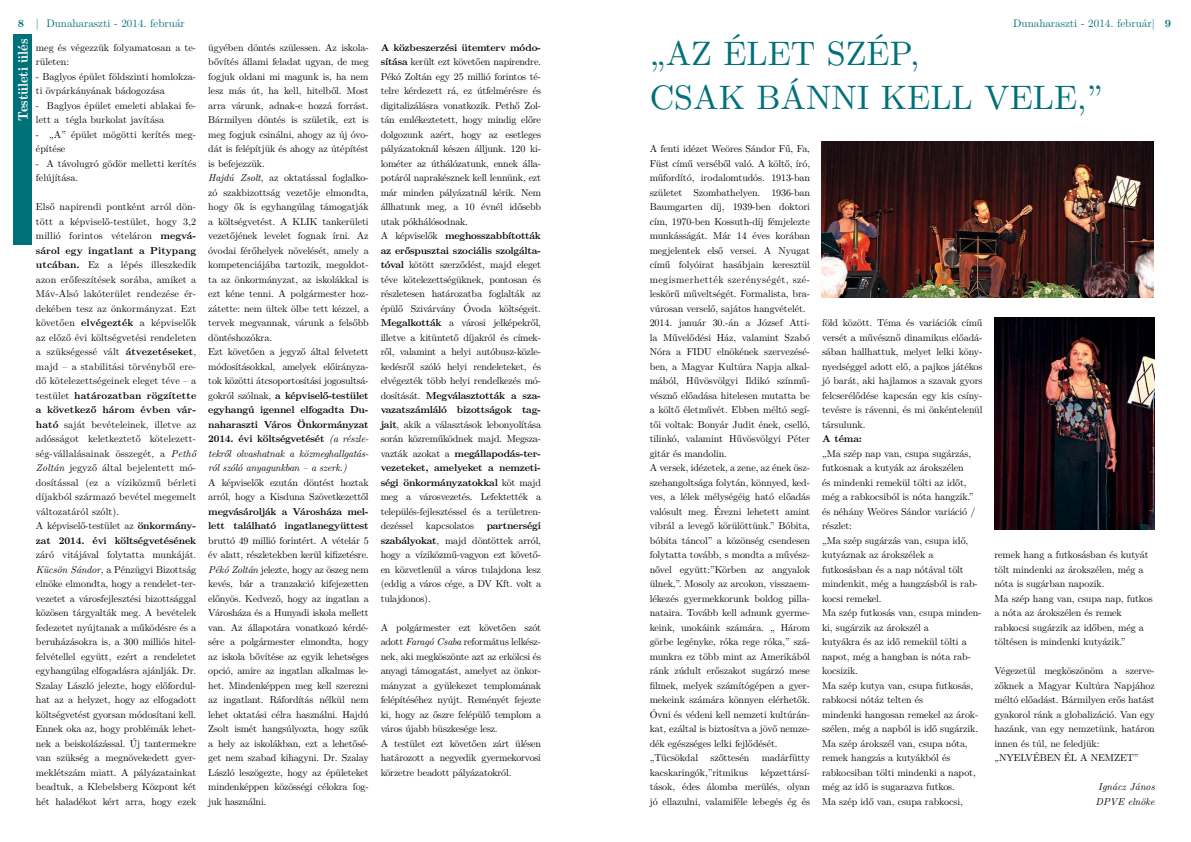
<style>
.page{position:relative;width:1191px;height:842px;background:#fff}
.page>*{position:absolute;margin:0;border:0;box-sizing:border-box;transform-origin:0 0}
.t1{font:34px/43.5px "LM Roman 10";color:#007079}
.t2{font:14px "LM Roman Demi 10";color:#fff}
.t3{font:11px "LM Roman 10";color:#007079}
.t4{font:10px/14.5px "LM Roman 10";letter-spacing:-.01em;color:#000}
.t5{font:10px/14.5px "LM Roman 10";letter-spacing:.01em;color:#000}
.t6{font:700 10px/14.5px "LM Roman 10";letter-spacing:-.02em;color:#000}
.t7{font:italic 10px/14.5px "LM Roman 10";color:#000}
.s1{font-weight:700}
.s2{font-style:italic}
</style>
<div class="page">
<div style="left:14px;top:35px;width:18px;height:210px;background:#007079"></div>
<img style="left:821px;top:142px;width:332px;height:156px">
<img style="left:994px;top:317px;width:160px;height:212px">
<p class="t3" style="left:18px;top:15px;width:168px"><span class="s1">8</span> | Dunaharaszti - 2014. február</p>
<p class="t3" style="left:1013px;top:14px;width:160px">Dunaharaszti - 2014. február| <span class="s1">9</span></p>
<h2 class="t2" style="left:12px;top:121px;width:84px;rotate:-90deg">Testületi ülés</h2>
<p class="t4" style="left:36px;top:39px;width:162px">meg és végezzük folyamatosan a te&shy;rületen:</p>
<p class="t4" style="left:36px;top:68px;width:162px">- Baglyos épület földszinti homlokza&shy;ti övpárkányának bádogozása</p>
<p class="t4" style="left:36px;top:97px;width:162px">- Baglyos épület emeleti ablakai fe&shy;lett a tégla burkolat javítása</p>
<p class="t4" style="left:36px;top:126px;width:162px">- „A” épület mögötti kerítés meg&shy;építése</p>
<p class="t4" style="left:36px;top:155px;width:162px">- A távolugró gödör melletti kerítés felújítása.</p>
<p class="t5" style="left:36px;top:199px;width:162px">Első napirendi pontként arról dön&shy;tött a képviselő-testület, hogy 3,2 millió forintos vételáron <span class="s1">megvá&shy;sárol egy ingatlant a Pitypang utcában.</span> Ez a lépés illeszkedik azon erőfeszítések sorába, amiket a Máv-Alsó lakóterület rendezése ér&shy;dekében tesz az önkormányzat. Ezt követően <span class="s1">elvégezték</span> a képviselők az előző évi költségvetési rendeleten a szükségessé vált <span class="s1">átvezetéseket</span>, majd – a stabilitási törvényből ere&shy;dő kötelezettségeinek eleget téve – a testület <span class="s1">határozatban rögzítette a következő három évben vár&shy;ható</span> saját bevételeinek, illetve az adósságot keletkeztető kötelezett&shy;ség-vállalásainak összegét, a <span class="s2">Pethő Zoltán</span> jegyző által bejelentett mó&shy;dosítással (ez a víziközmű bérleti díjakból származó bevétel megemelt változatáról szólt).<br>A képviselő-testület az <span class="s1">önkormány&shy;zat 2014. évi költségvetésének</span></p>
<p class="t4" style="left:36px;top:547px;width:162px;text-align:justify">záró vitájával folytatta munkáját.<br><span class="s2">Kücsön Sándor</span>, a Pénzügyi Bizottság elnöke elmondta, hogy a rendelet-ter&shy;vezetet a városfejlesztési bizottsággal közösen tárgyalták meg. A bevételek fedezetet nyújtanak a működésre és a beruházásokra is, a 300 milliós hitel&shy;felvétellel együtt, ezért a rendeletet egyhangúlag elfogadásra ajánlják. Dr.<br>Szalay László jelezte, hogy előfordul&shy;hat az a helyzet, hogy az elfogadott költségvetést gyorsan módosítani kell.<br>Ennek oka az, hogy problémák lehet&shy;nek a beiskolázással. Új tantermekre van szükség a megnövekedett gyer&shy;meklétszám miatt. A pályázatainkat beadtuk, a Klebelsberg Központ két hét haladékot kért arra, hogy ezek</p>
<p class="t4" style="left:208px;top:39px;width:162px">ügyében döntés szülessen. Az iskola&shy;bővítés állami feladat ugyan, de meg fogjuk oldani mi magunk is, ha nem lesz más út, ha kell, hitelből. Most arra várunk, adnak-e hozzá forrást.<br>Bármilyen döntés is születik, ezt is meg fogjuk csinálni, ahogy az új óvo&shy;dát is felépítjük és ahogy az útépítést is befejezzük.<br><span class="s2">Hajdú Zsolt</span>, az oktatással foglalko&shy;zó szakbizottság vezetője elmondta, hogy ők is egyhangúlag támogatják a költségvetést. A KLIK tankerületi vezetőjének levelet fognak írni. Az óvodai férőhelyek növelését, amely a kompetenciájába tartozik, megoldot&shy;ta az önkormányzat, az iskolákkal is ezt kéne tenni. A polgármester hoz&shy;zátette: nem ültek ölbe tett kézzel, a tervek megvannak, várunk a felsőbb döntéshozókra.<br>Ezt követően a jegyző által felvetett módosításokkal, amelyek előirányza&shy;tok közötti átcsoportosítási jogosultsá&shy;gokról szólnak, <span class="s1">a képviselő-testület egyhangú igennel elfogadta Du&shy;naharaszti Város Önkormányzat 2014. évi költségvetését</span> <span class="s2">(a részle&shy;tekről olvashatnak a közmeghallgatás&shy;ról szóló anyagunkban – a szerk.)</span></p>
<p class="t4" style="left:208px;top:474px;width:162px">A képviselők ezután döntést hoztak arról, hogy a Kisduna Szövetkezettől</p>
<p class="t6" style="left:208px;top:503px;width:162px">megvásárolják a Városháza mel&shy;lett található ingatlanegyüttest</p>
<p class="t4" style="left:208px;top:532px;width:162px;text-align:justify">bruttó 49 millió forintért. A vételár 5 év alatt, részletekben kerül kifizetésre.<br><span class="s2">Pékó Zoltán</span> jelezte, hogy az öszeg nem kevés, bár a tranzakció kifejezetten előnyös. Kedvező, hogy az ingatlan a Városháza és a Hunyadi iskola mellett van. Az állapotára vonatkozó kérdé&shy;sére a polgármester elmondta, hogy az iskola bővítése az egyik lehetséges opció, amire az ingatlan alkalmas le&shy;het. Mindenképpen meg kell szerezni az ingatlant. Ráfordítás nélkül nem lehet oktatási célra használni. Hajdú Zsolt ismét hangsúlyozta, hogy szűk a hely az iskolákban, ezt a lehetősé&shy;get nem szabad kihagyni. Dr. Szalay László leszögezte, hogy az épületeket mindenképpen közösségi célokra fog&shy;juk használni.</p>
<p class="t4" style="left:381px;top:39px;width:162px"><span class="s1">A közbeszerzési ütemterv módo&shy;sítása</span> került ezt követően napirendre.<br>Pékó Zoltán egy 25 millió forintos té&shy;telre kérdezett rá, ez útfelmérésre és digitalizálásra vonatkozik. Pethő Zol&shy;tán emlékeztetett, hogy mindig előre dolgozunk azért, hogy az esetleges pályázatoknál készen álljunk. 120 ki&shy;lométer az úthálózatunk, ennek álla&shy;potáról naprakésznek kell lennünk, ezt már minden pályázatnál kérik. Nem állhatunk meg, a 10 évnél idősebb utak pókhálósodnak.<br>A képviselők <span class="s1">meghosszabbították az erőspusztai szociális szolgálta&shy;tóval</span> kötött szerződést, majd eleget téve kötelezettségüknek, pontosan és részletesen határozatba foglalták az épülő Szivárvány Óvoda költségeit.<br><span class="s1">Megalkották</span> a városi jelképekről, illetve a kitüntető díjakról és címek&shy;ről, valamint a helyi autóbusz-közle&shy;kedésről szóló helyi rendeleteket, és elvégezték több helyi rendelkezés mó&shy;dosítását. <span class="s1">Megválasztották a sza&shy;vazatszámláló bizottságok tag&shy;jait</span>, akik a választások lebonyolítása során közreműködnek majd. Megsza&shy;vazták azokat a <span class="s1">megállapodás-ter&shy;vezeteket, amelyeket a nemzeti&shy;ségi önkormányzatokkal</span> köt majd meg a városvezetés. Lefektették a település-fejlesztéssel és a területren&shy;dezéssel</p>
<p class="t4" style="left:381px;top:518px;width:162px;text-align:justify;text-indent:106px"><span class="s1">partnerségi szabályokat</span>, majd döntöttek arról, hogy a víziközmű-vagyon ezt követő&shy;en közvetlenül a város tulajdona lesz (eddig a város cége, a DV Kft. volt a tulajdonos).</p>
<p class="t4" style="left:381px;top:619px;width:162px">A polgármester ezt követően szót adott <span class="s2">Faragó Csaba</span> református lelkész&shy;nek, aki megköszönte azt az erkölcsi és anyagi támogatást, amelyet az önkor&shy;mányzat a gyülekezet templomának felépítéséhez nyújt. Reményét fejezte ki, hogy az őszre felépülő templom a város újabb büszkesége lesz.<br>A testület ezt követően zárt ülésen határozott a negyedik gyermekorvosi körzetre beadott pályázatokról.</p>
<p class="t4" style="left:426px;top:518px;width:50px">kapcsolatos</p>
<h1 class="t1" style="left:649px;top:29px;width:454px">„AZ ÉLET SZÉP,<br>CSAK BÁNNI KELL VELE,”</h1>
<p class="t4" style="left:649px;top:141px;width:162px">A fenti idézet Weöres Sándor Fű, Fa, Füst című verséből való. A költő, író, műfordító, irodalomtudós. 1913-ban születet Szombathelyen. 1936-ban Baumgarten díj, 1939-ben doktori cím, 1970-ben Kossuth-díj fémjelezte munkásságát. Már 14 éves korában megjelentek első versei. A Nyugat című folyóirat hasábjain keresztül megismerhették szerénységét, szé&shy;leskörű műveltségét. Formalista, bra&shy;vúrosan verselő, sajátos hangvételét.<br>2014. január 30.-án a József Atti&shy;la Művelődési Ház, valamint Szabó Nóra a FIDU elnökének szervezésé&shy;ben, a Magyar Kultúra Napja alkal&shy;mából, Hűvösvölgyi Ildikó színmű&shy;vésznő előadása hitelesen mutatta be a költő életművét. Ebben méltó segí&shy;tői voltak: Bonyár Judit ének, cselló, tilinkó, valamint Hűvösvölgyi Péter gitár és mandolin.<br>A versek, idézetek, a zene, az ének ös - szehangoltsága folytán, könnyed, ked&shy;ves, a lélek mélységéig ható előadás valósult meg. Érezni lehetett amint vibrál a levegő körülöttünk.” Bóbita, bóbita táncol” a közönség csendesen folytatta tovább, s mondta a művész&shy;nővel együtt:”Körben az angyalok ülnek,”. Mosoly az arcokon, visszaem&shy;lékezés gyermekkorunk boldog pilla&shy;nataira. Tovább kell adnunk gyerme&shy;keink, unokáink számára. „ Három görbe legényke, róka rege róka,” szá&shy;munkra ez több mint az Amerikából ránk zúdult erőszakot sugárzó mese filmek, melyek számítógépen a gyer&shy;mekeink számára könnyen elérhetők.<br>Óvni és védeni kell nemzeti kultúrán&shy;kat, ezáltal is biztosítva a jövő nemze&shy;dék egészséges lelki fejlődését. „Tücsökdal szőttesén madárfütty kacskaringók,”ritmikus képzettársí&shy;tások, édes álomba merülés, olyan jó ellazulni, valamiféle lebegés ég és</p>
<p class="t4" style="left:822px;top:315px;width:162px;text-align:justify">föld között. Téma és variációk című versét a művésznő dinamikus előadá&shy;sában hallhattuk, melyet lelki kön - nyedséggel adott elő, a pajkos játékos jó barát, aki hajlamos a szavak gyors felcserélődése kapcsán egy kis csíny&shy;tevésre is rávenni, és mi önkéntelenül társulunk.</p>
<p class="t6" style="left:822px;top:431px;width:42px">A téma:</p>
<p class="t4" style="left:822px;top:445px;width:161px">„Ma szép nap van, csupa sugárzás, futkosnak a kutyák az árokszélen<br>és mindenki remekül tölti az időt, még a rabkocsiból is nóta hangzik.” és néhány Weöres Sándor variáció / részlet:<br>„Ma szép sugárzás van, csupa idő, kutyáznak az árokszélek a futkosásban és a nap nótával tölt mindenkit, még a hangzásból is rab&shy;kocsi remekel.<br>Ma szép futkosás van, csupa minden&shy;ki, sugárzik az árokszél a<br>kutyákra és az idő remekül tölti a napot, még a hangban is nóta rab&shy;kocsizik.<br>Ma szép kutya van, csupa futkosás, rabkocsi nótáz telten és<br>mindenki hangosan remekel az árok&shy;szélen, még a napból is idő sugárzik.<br>Ma szép árokszél van, csupa nóta, remek hangzás a kutyákból és rabkocsiban tölti mindenki a napot, még az idő is sugarazva futkos.<br>Ma szép idő van, csupa rabkocsi,</p>
<p class="t4" style="left:994px;top:547px;width:160px">remek hang a futkosásban és kutyát tölt mindenki az árokszélen, még a nóta is sugárban napozik.<br>Ma szép hang van, csupa nap, futkos a nóta az árokszélen és remek rabkocsi sugárzik az időben, még a töltésen is mindenki kutyázik.”</p>
<p class="t4" style="left:994px;top:663px;width:162px">Végezetül megköszönöm a szerve&shy;zőknek a Magyar Kultúra Napjához méltó előadást. Bármilyen erős hatást gyakorol ránk a globalizáció. Van egy hazánk, van egy nemzetünk, határon innen és túl, ne feledjük: „NYELVÉBEN ÉL A NEMZET”</p>
<p class="t7" style="left:1095px;top:779px;width:61px">Ignácz János<br>DPVE elnöke</p>
</div>
